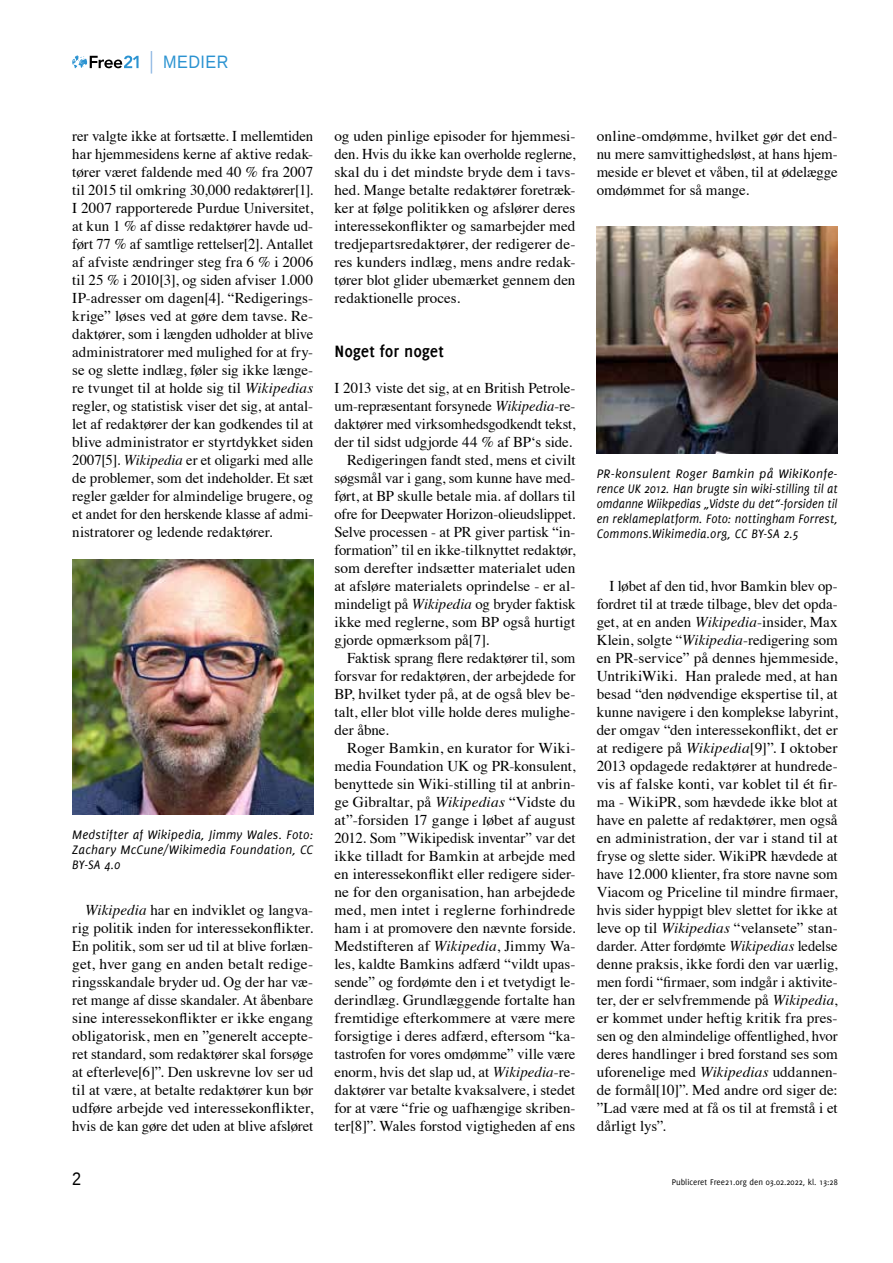
<style>
.page{position:relative;width:893px;height:1263px;background:#fff}
.page>*{position:absolute;margin:0;border:0;box-sizing:border-box;transform-origin:0 0}
.t1{font:700 18px "Delicious";letter-spacing:-.005em;color:#000}
.t2{font:18px "Liberation Sans";letter-spacing:.03em;color:#2b93d1;scale:.9 1}
.t3{font:18px "Liberation Sans";color:#000;scale:.9 1}
.t4{font:15px/18px "Times";color:#000;text-align:justify}
.t5{font:italic 13.5px/15px "Delicious";letter-spacing:.01em;color:#000;text-align:justify}
.t6{font:9px "Delicious";color:#000}
.s1{font-style:italic}
</style>
<div class="page">
<svg style="left:72px;top:55px;width:67px;height:13px"></svg>
<svg style="left:151px;top:51px;width:1px;height:23px"></svg>
<img style="left:597px;top:226px;width:241px;height:228px">
<img style="left:72px;top:559px;width:241px;height:255px">
<p class="t2" style="left:163px;top:52px;width:74px">MEDIER</p>
<p class="t4" style="left:72px;top:126px;width:242px">rer valgte ikke at fortsætte. I mellemtiden har hjemmesidens kerne af aktive redak&shy;tører været faldende med 40 % fra 2007 til 2015 til omkring 30,000 redaktører[1].<br>I 2007 rapporterede Purdue Universitet, at kun 1 % af disse redaktører havde ud&shy;ført 77 % af samtlige rettelser[2]. Antallet af afviste ændringer steg fra 6 % i 2006 til 25 % i 2010[3], og siden afviser 1.000<br>IP-adresser om dagen[4]. “Redigerings&shy;krige” løses ved at gøre dem tavse. Re&shy;daktører, som i længden udholder at blive administratorer med mulighed for at fry&shy;se og slette indlæg, føler sig ikke længe&shy;re tvunget til at holde sig til <span class="s1">Wikipedias </span>regler, og statistisk viser det sig, at antal&shy;let af redaktører der kan godkendes til at blive administrator er styrtdykket siden 2007[5]. <span class="s1">Wikipedia</span> er et oligarki med alle de problemer, som det indeholder. Et sæt regler gælder for almindelige brugere, og et andet for den herskende klasse af admi&shy;nistratorer og ledende redaktører.</p>
<p class="t5" style="left:72px;top:827px;width:242px">Medstifter af Wikipedia, Jimmy Wales. Foto:<br>Zachary McCune/Wikimedia Foundation, CC BY-SA 4.0</p>
<p class="t4" style="left:72px;top:900px;width:242px;text-indent:13px"><span class="s1">Wikipedia</span> har en indviklet og langva&shy;rig politik inden for interessekonflikter.<br>En politik, som ser ud til at blive forlæn&shy;get, hver gang en anden betalt redige&shy;ringsskandale bryder ud. Og der har væ&shy;ret mange af disse skandaler. At åbenbare sine interessekonflikter er ikke engang obligatorisk, men en ”generelt accepte&shy;ret standard, som redaktører skal forsøge at efterleve[6]”. Den uskrevne lov ser ud til at være, at betalte redaktører kun bør udføre arbejde ved interessekonflikter, hvis de kan gøre det uden at blive afsløret</p>
<p class="t4" style="left:334px;top:126px;width:242px">og uden pinlige episoder for hjemmesi&shy;den. Hvis du ikke kan overholde reglerne, skal du i det mindste bryde dem i tavs&shy;hed. Mange betalte redaktører foretræk&shy;ker at følge politikken og afslører deres interessekonflikter og samarbejder med tredjepartsredaktører, der redigerer de&shy;res kunders indlæg, mens andre redak&shy;tører blot glider ubemærket gennem den redaktionelle proces.</p>
<p class="t1" style="left:334px;top:341px;width:111px">Noget for noget</p>
<p class="t4" style="left:334px;top:378px;width:242px">I 2013 viste det sig, at en British Petrole-</p>
<p class="t4" style="left:334px;top:396px;width:242px">um-repræsentant forsynede <span class="s1">Wikipedia</span>-re-</p>
<p class="t4" style="left:334px;top:414px;width:242px">daktører med virksomhedsgodkendt tekst,</p>
<p class="t4" style="left:334px;top:432px;width:239px">der til sidst udgjorde 44 % af BP‘s side.</p>
<p class="t4" style="left:347px;top:450px;width:230px">Redigeringen fandt sted, mens et civilt</p>
<p class="t4" style="left:334px;top:468px;width:242px">søgsmål var i gang, som kunne have med-</p>
<p class="t4" style="left:334px;top:486px;width:242px">ført, at BP skulle betale mia. af dollars til</p>
<p class="t4" style="left:334px;top:504px;width:242px">ofre for Deepwater Horizon-olieudslippet.</p>
<p class="t4" style="left:334px;top:522px;width:242px">Selve processen - at PR giver partisk “in-</p>
<p class="t4" style="left:334px;top:540px;width:242px">formation” til en ikke-tilknyttet redaktør,</p>
<p class="t4" style="left:334px;top:558px;width:242px">som derefter indsætter materialet uden</p>
<p class="t4" style="left:334px;top:576px;width:242px">at afsløre materialets oprindelse - er al-</p>
<p class="t4" style="left:334px;top:594px;width:242px">mindeligt på <span class="s1">Wikipedia</span> og bryder faktisk</p>
<p class="t4" style="left:334px;top:612px;width:242px">ikke med reglerne, som BP også hurtigt</p>
<p class="t4" style="left:334px;top:630px;width:156px">gjorde opmærksom på[7].</p>
<p class="t4" style="left:347px;top:648px;width:230px">Faktisk sprang flere redaktører til, som</p>
<p class="t4" style="left:334px;top:666px;width:242px">forsvar for redaktøren, der arbejdede for</p>
<p class="t4" style="left:334px;top:684px;width:242px">BP, hvilket tyder på, at de også blev be-</p>
<p class="t4" style="left:334px;top:702px;width:242px">talt, eller blot ville holde deres mulighe-</p>
<p class="t4" style="left:334px;top:720px;width:56px">der åbne.</p>
<p class="t4" style="left:347px;top:738px;width:230px">Roger Bamkin, en kurator for Wiki-</p>
<p class="t4" style="left:334px;top:756px;width:242px">media Foundation UK og PR-konsulent,</p>
<p class="t4" style="left:334px;top:774px;width:242px">benyttede sin Wiki-stilling til at anbrin-</p>
<p class="t4" style="left:334px;top:792px;width:242px">ge Gibraltar, på <span class="s1">Wikipedias</span> “Vidste du</p>
<p class="t4" style="left:334px;top:810px;width:242px">at”-forsiden 17 gange i løbet af august</p>
<p class="t4" style="left:334px;top:828px;width:242px">2012. Som ”Wikipedisk inventar” var det</p>
<p class="t4" style="left:334px;top:846px;width:242px">ikke tilladt for Bamkin at arbejde med</p>
<p class="t4" style="left:334px;top:864px;width:242px">en interessekonflikt eller redigere sider-</p>
<p class="t4" style="left:334px;top:882px;width:242px">ne for den organisation, han arbejdede</p>
<p class="t4" style="left:334px;top:900px;width:242px">med, men intet i reglerne forhindrede</p>
<p class="t4" style="left:334px;top:918px;width:242px">ham i at promovere den nævnte forside.</p>
<p class="t4" style="left:334px;top:936px;width:242px">Medstifteren af <span class="s1">Wikipedia</span>, Jimmy Wa-</p>
<p class="t4" style="left:334px;top:954px;width:242px">les, kaldte Bamkins adfærd “vildt upas-</p>
<p class="t4" style="left:334px;top:972px;width:242px">sende” og fordømte den i et tvetydigt le-</p>
<p class="t4" style="left:334px;top:990px;width:242px">derindlæg. Grundlæggende fortalte han</p>
<p class="t4" style="left:334px;top:1008px;width:242px">fremtidige efterkommere at være mere</p>
<p class="t4" style="left:334px;top:1026px;width:242px">forsigtige i deres adfærd, eftersom “ka-</p>
<p class="t4" style="left:334px;top:1044px;width:242px">tastrofen for vores omdømme” ville være</p>
<p class="t4" style="left:334px;top:1062px;width:242px">enorm, hvis det slap ud, at <span class="s1">Wikipedia</span>-re-</p>
<p class="t4" style="left:334px;top:1080px;width:242px">daktører var betalte kvaksalvere, i stedet</p>
<p class="t4" style="left:334px;top:1098px;width:242px">for at være “frie og uafhængige skriben-</p>
<p class="t4" style="left:334px;top:1116px;width:242px">ter[8]”. Wales forstod vigtigheden af ens</p>
<p class="t4" style="left:597px;top:126px;width:242px">online-omdømme, hvilket gør det end&shy;nu mere samvittighedsløst, at hans hjem&shy;meside er blevet et våben, til at ødelægge omdømmet for så mange.</p>
<p class="t5" style="left:597px;top:466px;width:242px">PR-konsulent Roger Bamkin på WikiKonfe&shy;rence UK 2012. Han brugte sin wiki-stilling til at omdanne Wiikpedias „Vidste du det“-forsiden til en reklameplatform. Foto: nottingham Forrest, Commons.Wikimedia.org, CC BY-SA 2.5</p>
<p class="t4" style="left:597px;top:576px;width:242px;text-indent:13px">I løbet af den tid, hvor Bamkin blev op&shy;fordret til at træde tilbage, blev det opda&shy;get, at en anden <span class="s1">Wikipedia</span>-insider, Max Klein, solgte “<span class="s1">Wikipedia</span>-redigering som en PR-service” på dennes hjemmeside, UntrikiWiki. Han pralede med, at han besad “den nødvendige ekspertise til, at kunne navigere i den komplekse labyrint, der omgav “den interessekonflikt, det er at redigere på <span class="s1">Wikipedia</span>[9]”. I oktober 2013 opdagede redaktører at hundrede&shy;vis af falske konti, var koblet til ét fir&shy;ma - WikiPR, som hævdede ikke blot at have en palette af redaktører, men også en administration, der var i stand til at fryse og slette sider. WikiPR hævdede at have 12.000 klienter, fra store navne som Viacom og Priceline til mindre firmaer, hvis sider hyppigt blev slettet for ikke at leve op til <span class="s1">Wikipedias</span> “velansete” stan&shy;darder. Atter fordømte <span class="s1">Wikipedias</span> ledelse denne praksis, ikke fordi den var uærlig, men fordi “firmaer, som indgår i aktivite&shy;ter, der er selvfremmende på <span class="s1">Wikipedia</span>, er kommet under heftig kritik fra pres&shy;sen og den almindelige offentlighed, hvor deres handlinger i bred forstand ses som uforenelige med <span class="s1">Wikipedias</span> uddannen&shy;de formål[10]”. Med andre ord siger de: ”Lad være med at få os til at fremstå i et dårligt lys”.</p>
<p class="t3" style="left:72px;top:1169px;width:12px">2</p>
<p class="t6" style="left:672px;top:1177px;width:168px">Publiceret Free21.org den 03.02.2022, kl. 13:28</p>
</div>
